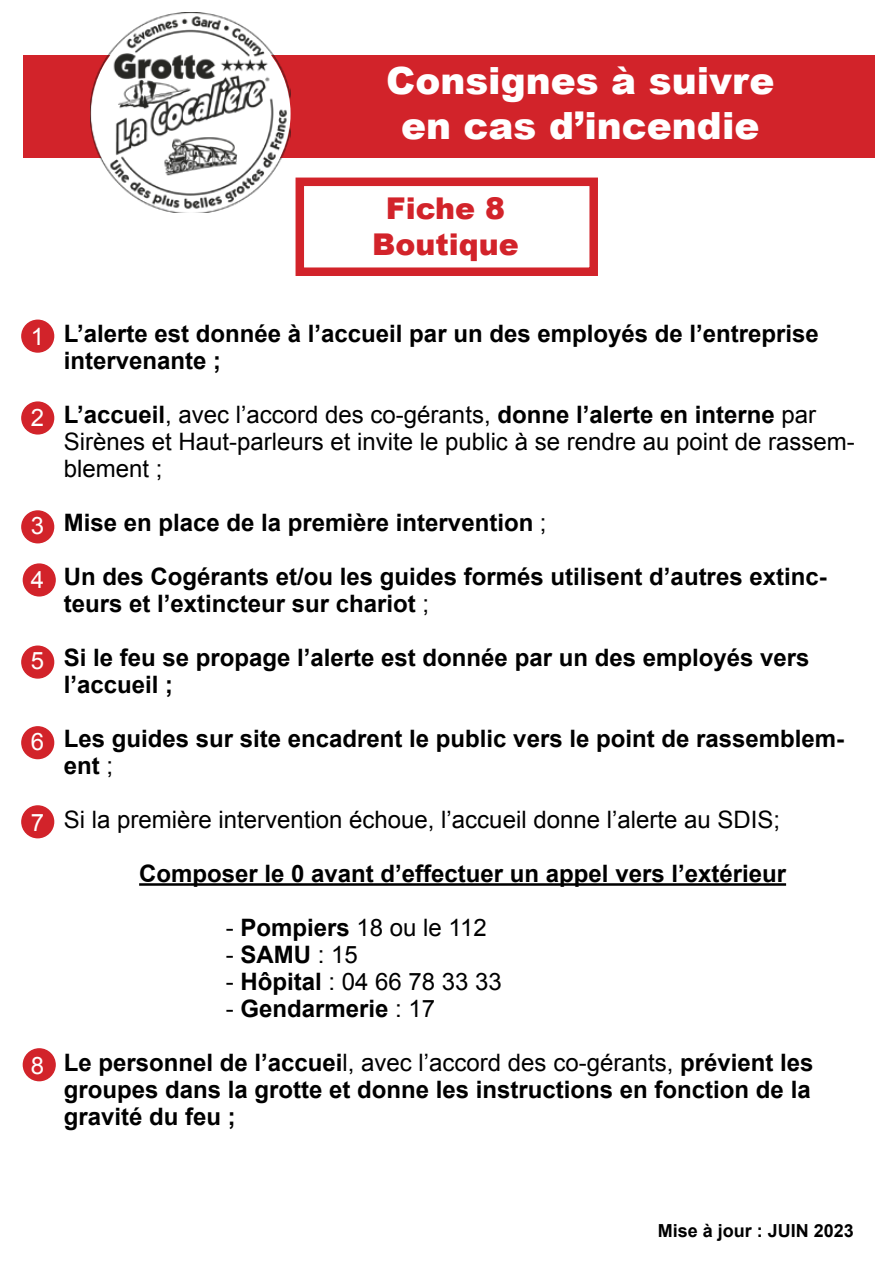
<style>
.page{position:relative;width:893px;height:1263px;background:#fff}
.page>*{position:absolute;margin:0;border:0;box-sizing:border-box;transform-origin:0 0}
.t1{font:900 37.5px/45px "Arial";color:#fff;text-align:center}
.t2{font:900 30px/36px "Arial";color:#d2232a;text-align:center}
.t3{font:700 24px/27px "Arial";color:#000}
.t4{font:24px/27px "Arial";color:#000}
.t5{font:24px "Arial";color:#fff}
.t6{font:700 18px "Arial";color:#000}
.t7{font:900 18px "Arial";color:#000}
.s1{font-weight:700}
.s2{font-weight:400}
</style>
<div class="page">
<div style="left:23px;top:55px;width:851px;height:103px;background:#d2232a"></div>
<img style="left:91px;top:13px;width:200px;height:200px">
<div style="left:22px;top:320px;width:32px;height:32px;background:#d2232a;border-radius:50%"></div>
<div style="left:21px;top:320px;width:33px;height:33px;border:2px solid #d2232a;border-radius:50%"></div>
<div style="left:22px;top:402px;width:32px;height:32px;background:#d2232a;border-radius:50%"></div>
<div style="left:21px;top:401px;width:33px;height:34px;border:2px solid #d2232a;border-radius:50%"></div>
<div style="left:22px;top:511px;width:32px;height:32px;background:#d2232a;border-radius:50%"></div>
<div style="left:21px;top:510px;width:33px;height:33px;border:2px solid #d2232a;border-radius:50%"></div>
<div style="left:23px;top:564px;width:32px;height:32px;background:#d2232a;border-radius:50%"></div>
<div style="left:23px;top:563px;width:33px;height:33px;border:2px solid #d2232a;border-radius:50%"></div>
<div style="left:22px;top:646px;width:32px;height:32px;background:#d2232a;border-radius:50%"></div>
<div style="left:21px;top:645px;width:33px;height:34px;border:2px solid #d2232a;border-radius:50%"></div>
<div style="left:22px;top:727px;width:32px;height:31px;background:#d2232a;border-radius:50%"></div>
<div style="left:21px;top:726px;width:33px;height:33px;border:2px solid #d2232a;border-radius:50%"></div>
<div style="left:22px;top:806px;width:32px;height:32px;background:#d2232a;border-radius:50%"></div>
<div style="left:21px;top:805px;width:33px;height:33px;border:2px solid #d2232a;border-radius:50%"></div>
<div style="left:23px;top:1049px;width:32px;height:31px;background:#d2232a;border-radius:50%"></div>
<div style="left:23px;top:1048px;width:33px;height:33px;border:2px solid #d2232a;border-radius:50%"></div>
<hr style="left:139px;top:883px;width:647px;height:3px;background:#000">
<div style="left:296px;top:178px;width:302px;height:98px;border:9px solid #d2232a"></div>
<h1 class="t1" style="left:386px;top:57px;width:390px">Consignes à suivre en cas d’incendie</h1>
<p class="t2" style="left:372px;top:189px;width:148px">Fiche 8<br>Boutique</p>
<p class="t5" style="left:31px;top:320px;width:15px">1</p>
<p class="t5" style="left:31px;top:401px;width:15px">2</p>
<p class="t5" style="left:31px;top:509px;width:15px">3</p>
<p class="t5" style="left:31px;top:563px;width:15px">4</p>
<p class="t5" style="left:31px;top:644px;width:15px">5</p>
<p class="t5" style="left:31px;top:725px;width:15px">6</p>
<p class="t5" style="left:31px;top:806px;width:15px">7</p>
<p class="t5" style="left:31px;top:1049px;width:15px">8</p>
<p class="t3" style="left:64px;top:321px;width:756px">L’alerte est donnée à l’accueil par un des employés de l’entreprise intervenante ;</p>
<p class="t4" style="left:64px;top:401px;width:793px"><span class="s1">L’accueil</span>, avec l’accord des co-gérants, <span class="s1">donne l’alerte en interne</span> par<br>Sirènes et Haut-parleurs et invite le public à se rendre au point de rassem&shy;blement ;</p>
<p class="t3" style="left:64px;top:510px;width:484px">Mise en place de la première intervention <span class="s2">;</span></p>
<p class="t3" style="left:64px;top:564px;width:764px">Un des Cogérants et/ou les guides formés utilisent d’autres extinc&shy;teurs et l’extincteur sur chariot <span class="s2">;</span></p>
<p class="t3" style="left:64px;top:645px;width:747px">Si le feu se propage l’alerte est donnée par un des employés vers l’accueil ;</p>
<p class="t3" style="left:64px;top:726px;width:782px">Les guides sur site encadrent le public vers le point de rassemblem&shy;ent <span class="s2">;</span></p>
<p class="t4" style="left:64px;top:806px;width:718px">Si la première intervention échoue, l’accueil donne l’alerte au SDIS;</p>
<p class="t3" style="left:139px;top:861px;width:649px">Composer le 0 avant d’effectuer un appel vers l’extérieur</p>
<p class="t4" style="left:226px;top:914px;width:263px">- <span class="s1">Pompiers</span> 18 ou le 112</p>
<p class="t3" style="left:226px;top:942px;width:33px"><span class="s2">-</span> SAMU</p>
<p class="t4" style="left:318px;top:941px;width:42px">: 15</p>
<p class="t4" style="left:226px;top:968px;width:278px">- <span class="s1">Hôpital</span> : 04 66 78 33 33</p>
<p class="t3" style="left:226px;top:996px;width:211px"><span class="s2">-</span> Gendarmerie <span class="s2">: 17</span></p>
<p class="t3" style="left:64px;top:1050px;width:751px;text-align:justify">Le personnel de l’accuei<span class="s2">l, avec l’accord des co-gérants,</span> prévient les groupes dans la grotte et donne les instructions en fonction de la gravité du feu ;</p>
<p class="t6" style="left:658px;top:1219px;width:121px">Mise à jour : JUIN</p>
<p class="t6" style="left:814px;top:1219px;width:42px">2023</p>
<p class="t7" style="left:753px;top:1219px;width:97px">Juin 2020</p>
</div>
